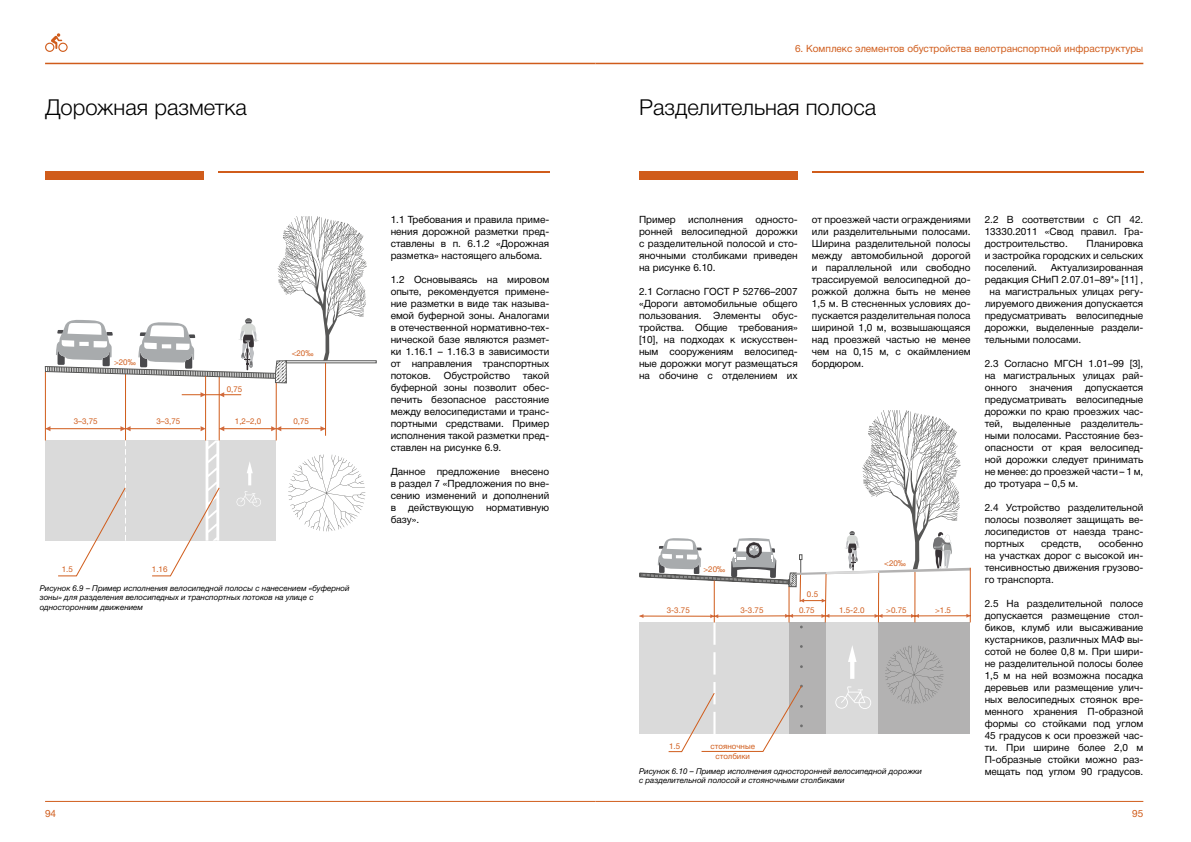
<style>
.page{position:relative;width:1191px;height:842px;background:#fff}
.page>*{position:absolute;margin:0;border:0;box-sizing:border-box;transform-origin:0 0}
.t1{font:300 22px "Helvetica Neue Cyr";color:#000}
.t2{font:10px/12px "Helvetica Neue Cyr";color:#000;text-align:justify}
.t3{font:10px "Helvetica Neue Cyr";color:#d05c1b}
.t4{font:italic 8px/9.6px "Helvetica Neue Cyr";color:#000}
.t5{font:8px/9.6px "Helvetica Neue Cyr";color:#d05c1b;text-align:center}
.s1{font-family:"Arial"}
</style>
<div class="page">
<hr style="left:45px;top:63px;width:550px;height:1px;background:#d05c1b">
<hr style="left:45px;top:801px;width:550px;height:1px;background:#d05c1b">
<hr style="left:595px;top:63px;width:548px;height:1px;background:#d05c1b">
<hr style="left:595px;top:801px;width:548px;height:1px;background:#d05c1b">
<svg style="left:45px;top:33px;width:23px;height:19px"></svg>
<div style="left:45px;top:171px;width:159px;height:9px;background:#d05c1b"></div>
<hr style="left:218px;top:171px;width:331px;height:1px;background:#d05c1b">
<div style="left:286px;top:360px;width:90px;height:3px;border:1px solid #575756"></div>
<svg style="left:45px;top:216px;width:322px;height:360px"></svg>
<div style="left:639px;top:171px;width:159px;height:9px;background:#d05c1b"></div>
<hr style="left:812px;top:171px;width:331px;height:1px;background:#d05c1b">
<svg style="left:639px;top:410px;width:331px;height:342px"></svg>
<h1 class="t1" style="left:45px;top:95px;width:203px">Дорожная разметка</h1>
<p class="t5" style="left:114px;top:357px;width:23px">&gt;20<span class="s1">‰</span></p>
<p class="t5" style="left:74px;top:416px;width:26px">3–3,75</p>
<p class="t5" style="left:227px;top:384px;width:17px">0,75</p>
<p class="t5" style="left:156px;top:416px;width:26px">3–3,75</p>
<p class="t5" style="left:235px;top:416px;width:28px">1,2–2,0</p>
<p class="t5" style="left:292px;top:348px;width:23px">&lt;20<span class="s1">‰</span></p>
<p class="t5" style="left:293px;top:416px;width:17px">0,75</p>
<p class="t5" style="left:62px;top:564px;width:13px">1.5</p>
<p class="t5" style="left:152px;top:564px;width:17px">1.16</p>
<p class="t4" style="left:40px;top:583px;width:311px">Рисунок 6.9 – Пример исполнения велосипедной полосы с нанесением «буферной зоны» для разделения велосипедных и транспортных потоков на улице с односторонним движением</p>
<p class="t2" style="left:391px;top:214px;width:160px">1.1 Требования и правила приме&shy;нения дорожной разметки пред&shy;ставлены в п. 6.1.2 «Дорожная разметка» настоящего альбома.</p>
<p class="t2" style="left:391px;top:274px;width:160px">1.2 Основываясь на мировом опыте, рекомендуется примене&shy;ние разметки в виде так называ&shy;емой буферной зоны. Аналогами в отечественной нормативно-тех&shy;нической базе являются размет&shy;ки 1.16.1 – 1.16.3 в зависимости от направления транспортных потоков.</p>
<p class="t2" style="left:444px;top:370px;width:68px">Обустройство</p>
<p class="t2" style="left:391px;top:370px;width:160px;text-indent:132px">такой буферной зоны позволит обес&shy;печить безопасное расстояние между велосипедистами и транс&shy;портными средствами. Пример исполнения такой разметки пред&shy;ставлен на рисунке 6.9.</p>
<p class="t2" style="left:391px;top:466px;width:160px">Данное предложение внесено в раздел 7 «Предложения по вне&shy;сению изменений и дополнений в действующую нормативную базу».</p>
<p class="t3" style="left:795px;top:43px;width:350px">6. Комплекс элементов обустройства велотранспортной инфраструктуры</p>
<h1 class="t1" style="left:639px;top:95px;width:238px">Разделительная полоса</h1>
<p class="t2" style="left:639px;top:214px;width:160px">Пример исполнения односто&shy;ронней велосипедной дорожки с разделительной полосой и сто&shy;яночными столбиками приведен на рисунке 6.10.</p>
<p class="t2" style="left:639px;top:286px;width:160px">2.1 Согласно ГОСТ Р 52766–2007 «Дороги автомобильные общего пользования. Элементы обус&shy;тройства. Общие требования» [10], на подходах к искусствен&shy;ным сооружениям велосипед&shy;ные дорожки могут размещаться на обочине с отделением их</p>
<p class="t2" style="left:812px;top:214px;width:160px">от проезжей части ограждениями или разделительными полосами.<br>Ширина разделительной полосы между автомобильной дорогой и параллельной или свободно трассируемой велосипедной до&shy;рожкой должна быть не менее 1,5 м. В стесненных условиях до&shy;пускается разделительная полоса шириной 1,0 м, возвышающаяся над проезжей частью не менее чем на 0,15 м, с окаймлением бордюром.</p>
<p class="t5" style="left:703px;top:564px;width:23px">&gt;20<span class="s1">‰</span></p>
<p class="t5" style="left:807px;top:590px;width:13px">0.5</p>
<p class="t5" style="left:884px;top:558px;width:23px">&lt;20<span class="s1">‰</span></p>
<p class="t5" style="left:666px;top:605px;width:25px">3-3.75</p>
<p class="t5" style="left:740px;top:605px;width:25px">3-3.75</p>
<p class="t5" style="left:799px;top:605px;width:17px">0.75</p>
<p class="t5" style="left:839px;top:605px;width:27px">1.5-2.0</p>
<p class="t5" style="left:886px;top:605px;width:22px">&gt;0.75</p>
<p class="t5" style="left:935px;top:605px;width:17px">&gt;1.5</p>
<p class="t5" style="left:669px;top:741px;width:13px">1.5</p>
<p class="t5" style="left:710px;top:741px;width:46px">стояночные столбики</p>
<p class="t4" style="left:639px;top:766px;width:284px">Рисунок 6.10 – Пример исполнения односторонней велосипедной дорожки с разделительной полосой и стояночными столбиками</p>
<p class="t2" style="left:984px;top:214px;width:160px">2.2 В соответствии с СП 42.<br>13330.2011 «Свод правил. Гра&shy;достроительство.</p>
<p class="t2" style="left:984px;top:238px;width:160px;text-indent:102px">Планировка и застройка городских и сельских поселений.</p>
<p class="t2" style="left:1050px;top:262px;width:94px">Актуализированная</p>
<p class="t2" style="left:984px;top:274px;width:160px">редакция СНиП 2.07.01–89*» [11] ,</p>
<p class="t2" style="left:989px;top:286px;width:155px">на магистральных улицах регу-</p>
<p class="t2" style="left:984px;top:298px;width:160px">лируемого движения допускается</p>
<p class="t2" style="left:984px;top:310px;width:160px">предусматривать велосипедные</p>
<p class="t2" style="left:984px;top:322px;width:160px">дорожки, выделенные раздели-</p>
<p class="t2" style="left:984px;top:334px;width:98px">тельными полосами.</p>
<p class="t2" style="left:984px;top:358px;width:160px">2.3 Согласно МГСН 1.01–99 [3], на магистральных улицах рай&shy;онного значения допускается предусматривать велосипедные дорожки по краю проезжих час&shy;тей, выделенные разделитель&shy;ными полосами. Расстояние без&shy;опасности от края велосипед&shy;ной дорожки следует принимать не менее: до проезжей части – 1 м, до тротуара – 0,5 м.</p>
<p class="t2" style="left:984px;top:502px;width:160px">2.4 Устройство разделительной полосы позволяет защищать ве&shy;лосипедистов от наезда транс&shy;портных</p>
<p class="t2" style="left:984px;top:538px;width:160px;text-indent:114px">особенно на участках дорог с высокой ин&shy;тенсивностью движения грузово&shy;го транспорта.</p>
<p class="t2" style="left:984px;top:598px;width:160px">2.5 На разделительной полосе допускается размещение стол&shy;биков, клумб или высаживание кустарников, различных МАФ вы&shy;сотой не более 0,8 м. При шири&shy;не разделительной полосы более 1,5 м на ней возможна посадка деревьев или размещение улич&shy;ных велосипедных стоянок вре&shy;менного хранения П-образной формы со стойками под углом 45 градусов к оси проезжей час&shy;ти. При ширине более 2,0 м П-образные стойки можно раз&shy;мещать под углом 90 градусов.</p>
<p class="t2" style="left:1041px;top:538px;width:42px">средств,</p>
<p class="t3" style="left:45px;top:808px;width:13px">94</p>
<p class="t3" style="left:1132px;top:808px;width:13px">95</p>
</div>
